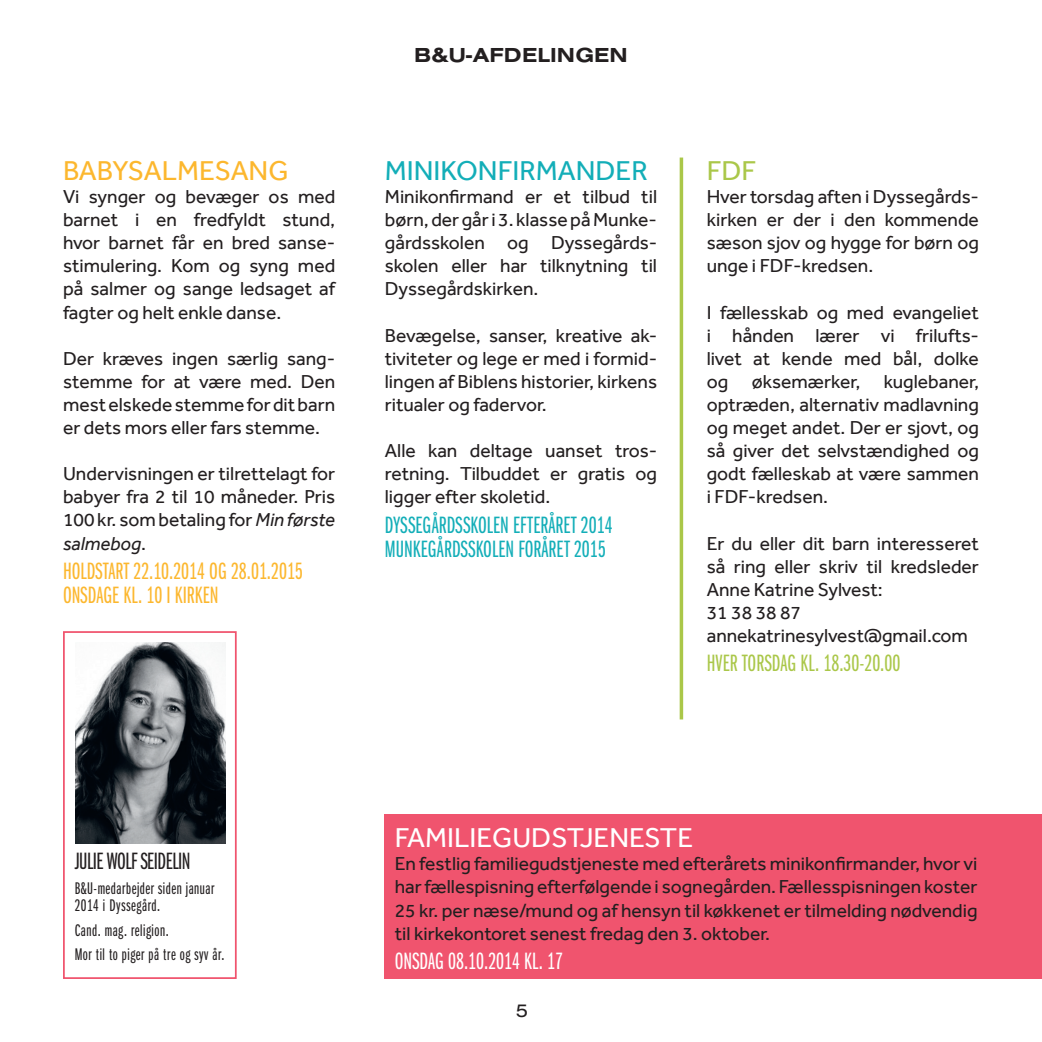
<style>
.page{position:relative;width:1042px;height:1042px;background:#fff}
.page>*{position:absolute;margin:0;border:0;box-sizing:border-box;transform-origin:0 0}
.t1{font:28px "Effra";color:#fff}
.t2{font:28px "Effra";color:#13aeb8}
.t3{font:28px "Effra";letter-spacing:-.005em;color:#fcb72e}
.t4{font:28px "Effra";color:#aac749}
.t5{font:24.5px "Franklin Gothic URW Ext Com D Boo";color:#13aeb8}
.t6{font:24.5px "Franklin Gothic URW Ext Com D Boo";color:#fcb72e}
.t7{font:24.5px "Franklin Gothic URW Ext Com D Boo";color:#aac749}
.t8{font:24.5px "Franklin Gothic URW Ext Com D Boo";color:#fff}
.t9{font:24.5px "Franklin Gothic URW Ext Com D Boo";letter-spacing:-.02em;color:#231f20}
.t10{font:700 21px "Nimbus San Ext";color:#231f20}
.t11{font:19.25px/23.1px "Effra";color:#231f20;text-align:justify}
.t12{font:19.25px "Nimbus San Ext";color:#231f20}
.t13{font:17.5px "Franklin Gothic URW Ext Com D Boo";letter-spacing:.03em;color:#231f20}
.s1{font-style:italic}
</style>
<div class="page">
<div style="left:63px;top:631px;width:174px;height:348px;border:2px solid #f0546e"></div>
<div style="left:385px;top:815px;width:657px;height:164px;background:#f0546e"></div>
<img style="left:75px;top:642px;width:150px;height:201px">
<svg style="left:679px;top:158px;width:4px;height:561px;background:#b8d067"></svg>
<p class="t3" style="left:63px;top:154px;width:227px">BABYSALMESANG</p>
<p class="t11" style="left:63px;top:185px;width:274px">Vi synger og bevæger os med barnet i en fredfyldt stund, hvor barnet får en bred sanse&shy;stimulering. Kom og syng med på salmer og sange ledsaget af fagter og helt enkle danse.</p>
<p class="t11" style="left:63px;top:346px;width:274px">Der kræves ingen særlig sang&shy;stemme for at være med. Den mest elskede stemme for dit barn er dets mors eller fars stemme.</p>
<p class="t11" style="left:63px;top:462px;width:274px">Undervisningen er tilrettelagt for babyer fra 2 til 10 måneder. Pris 100 kr. som betaling for <span class="s1">Min første salmebog</span>.</p>
<p class="t6" style="left:63px;top:558px;width:241px">HOLDSTART 22.10.2014 OG 28.01.2015</p>
<p class="t6" style="left:63px;top:582px;width:157px">ONSDAGE KL. 10 I KIRKEN</p>
<p class="t10" style="left:414px;top:43px;width:215px">B&amp;U-AFDELINGEN</p>
<p class="t2" style="left:385px;top:154px;width:264px">MINIKONFIRMANDER</p>
<p class="t11" style="left:385px;top:185px;width:274px">Minikonfirmand er et tilbud til børn, der går i 3. klasse på Munke&shy;gårdsskolen og Dyssegårds&shy;skolen eller har tilknytning til Dyssegårdskirken.</p>
<p class="t11" style="left:385px;top:323px;width:274px">Bevægelse, sanser, kreative ak&shy;tiviteter og lege er med i formid&shy;lingen af Biblens historier, kirkens ritualer og fadervor.</p>
<p class="t11" style="left:385px;top:439px;width:274px">Alle kan deltage uanset tros&shy;retning. Tilbuddet er gratis og ligger efter skoletid.</p>
<p class="t5" style="left:385px;top:512px;width:229px">DYSSEGÅRDSSKOLEN EFTERÅRET 2014</p>
<p class="t5" style="left:385px;top:536px;width:222px">MUNKEGÅRDSSKOLEN FORÅRET 2015</p>
<p class="t4" style="left:707px;top:154px;width:51px">FDF</p>
<p class="t11" style="left:707px;top:185px;width:274px">Hver torsdag aften i Dyssegårds&shy;kirken er der i den kommende sæson sjov og hygge for børn og unge i FDF-kredsen.</p>
<p class="t11" style="left:707px;top:300px;width:274px">I fællesskab og med evangeliet i hånden lærer vi frilufts&shy;livet at kende med bål, dolke og øksemærker, kuglebaner, optræden, alternativ madlavning og meget andet. Der er sjovt, og så giver det selvstændighed og godt fælleskab at være sammen i FDF-kredsen.</p>
<p class="t11" style="left:707px;top:531px;width:274px">Er du eller dit barn interesseret så ring eller skriv til kredsleder Anne Katrine Sylvest:</p>
<p class="t11" style="left:707px;top:601px;width:96px">31 38 38 87</p>
<p class="t11" style="left:707px;top:624px;width:263px">annekatrinesylvest@gmail.com</p>
<p class="t7" style="left:707px;top:650px;width:195px">HVER TORSDAG KL. 18.30-20.00</p>
<p class="t9" style="left:75px;top:848px;width:117px">JULIE WOLF SEIDELIN</p>
<p class="t13" style="left:75px;top:879px;width:141px">B&amp;U-medarbejder siden januar</p>
<p class="t13" style="left:75px;top:896px;width:87px">2014 i Dyssegård.</p>
<p class="t13" style="left:75px;top:921px;width:95px">Cand. mag. religion.</p>
<p class="t13" style="left:75px;top:945px;width:151px">Mor til to piger på tre og syv år.</p>
<p class="t1" style="left:395px;top:821px;width:300px">FAMILIEGUDSTJENESTE</p>
<p class="t11" style="left:395px;top:852px;width:584px">En festlig familiegudstjeneste med efterårets minikonfirmander, hvor vi har fællespisning efterfølgende i sognegården. Fællesspisningen koster 25 kr. per næse/mund og af hensyn til køkkenet er tilmelding nødvendig til kirkekontoret senest fredag den 3. oktober.</p>
<p class="t8" style="left:395px;top:948px;width:170px">ONSDAG 08.10.2014 KL. 17</p>
<p class="t12" style="left:516px;top:999px;width:14px">5</p>
</div>
